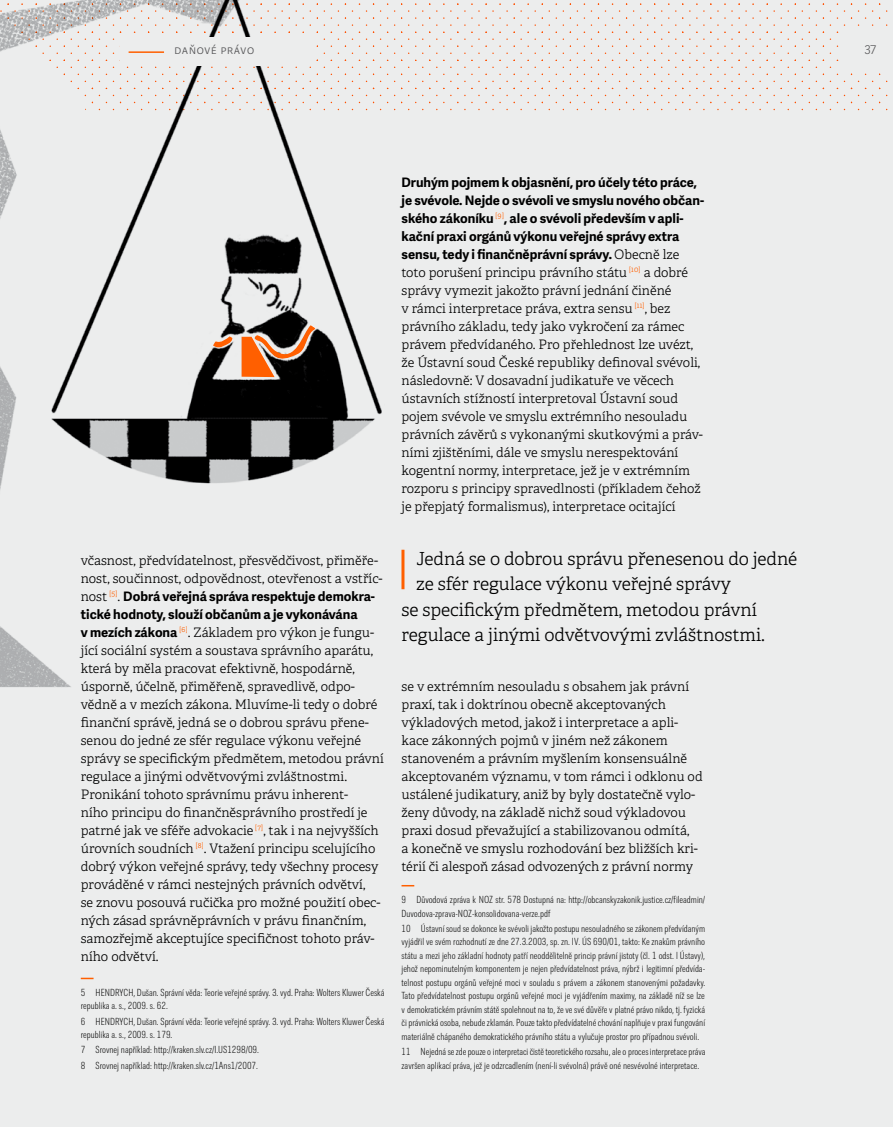
<style>
.page{position:relative;width:893px;height:1127px;background:#eceded}
.page>*{position:absolute;margin:0;border:0;box-sizing:border-box;transform-origin:0 0}
.t1{font:300 18px "Adelle";letter-spacing:-.005em;color:#000}
.t2{font:300 13.05px/18px "Adelle";color:#000}
.t3{font:700 13.05px/18px "Adelle Sans";color:#000}
.t4{font:300 12px "Adelle Sans";letter-spacing:.06em;color:#58585a}
.t5{font:100 10.2px/13.5px "Trilon Cond";color:#000}
.s1{font-family:"Adelle";font-weight:300}
.s2{font-family:"Adelle Sans";font-weight:700}
</style>
<div class="page">
<svg style="left:879px;top:3px;width:8px;height:23px"></svg>
<svg style="left:780px;top:3px;width:9px;height:37px"></svg>
<svg style="left:682px;top:3px;width:93px;height:37px"></svg>
<svg style="left:654px;top:3px;width:8px;height:37px"></svg>
<svg style="left:626px;top:3px;width:8px;height:37px"></svg>
<svg style="left:443px;top:3px;width:93px;height:37px"></svg>
<svg style="left:429px;top:3px;width:8px;height:37px"></svg>
<svg style="left:401px;top:3px;width:8px;height:37px"></svg>
<svg style="left:81px;top:978px;width:13px;height:1px"></svg>
<svg style="left:402px;top:885px;width:12px;height:1px"></svg>
<img style="left:0;top:0;width:382px;height:687px">
<svg style="left:213px;top:336px;width:20px;height:14px"></svg>
<svg style="left:242px;top:325px;width:74px;height:52px;background:#814e30"></svg>
<hr style="left:401px;top:550px;width:3px;height:39px;background:#ff5f00">
<div style="left:121px;top:37px;width:192px;height:29px;background:#eceded"></div>
<hr style="left:129px;top:51px;width:35px;height:2px;background:#ff5f00">
<p class="t4" style="left:175px;top:41px;width:81px">daňové právo</p>
<p class="t4" style="left:864px;top:41px;width:13px">37</p>
<p class="t2" style="left:81px;top:551px;width:303px">včasnost, předvídatelnost, přesvědčivost, přiměře&shy;nost, součinnost, odpovědnost, otevřenost a vstříc-</p>
<p class="t3" style="left:81px;top:586px;width:296px"><span class="s1">nost</span> <sup>[5]</sup><span class="s1">.</span> Dobrá veřejná správa respektuje demokra&shy;tické hodnoty, slouží občanům a je vykonávána</p>
<p class="t2" style="left:81px;top:623px;width:305px"><span class="s2">v mezích zákona</span> <sup>[6]</sup>. Základem pro výkon je fungu&shy;jící sociální systém a soustava správního aparátu, která by měla pracovat efektivně, hospodárně, úsporně, účelně, přiměřeně, spravedlivě, odpo&shy;vědně a v mezích zákona. Mluvíme-li tedy o dobré finanční správě, jedná se o dobrou správu přene&shy;senou do jedné ze sfér regulace výkonu veřejné správy se specifickým předmětem, metodou právní regulace a jinými odvětvovými zvláštnostmi.<br>Pronikání tohoto správnímu právu inherent-<br>ního principu do finančněsprávního prostředí je patrné jak ve sféře advokacie <sup>[7]</sup>, tak i na nejvyšších úrovních soudních <sup>[8]</sup>. Vtažení principu scelujícího dobrý výkon veřejné správy, tedy všechny procesy prováděné v rámci nestejných právních odvětví,<br>se znovu posouvá ručička pro možné použití obec&shy;ných zásad správněprávních v právu finančním, samozřejmě akceptujíce specifičnost tohoto práv&shy;ního odvětví.</p>
<p class="t5" style="left:81px;top:986px;width:305px">5 HENDRYCH, Dušan. Správní věda: Teorie veřejné správy. 3. vyd. Praha: Wolters Kluwer Česká republika a. s., 2009. s. 62.</p>
<p class="t5" style="left:81px;top:1014px;width:305px">6 HENDRYCH, Dušan. Správní věda: Teorie veřejné správy. 3. vyd. Praha: Wolters Kluwer Česká republika a. s., 2009. s. 179.</p>
<p class="t5" style="left:81px;top:1042px;width:180px;line-height:15.3px">7 Srovnej například: http://kraken.slv.cz/I.US1298/09.<br>8 Srovnej například: http://kraken.slv.cz/1Ans1/2007.</p>
<p class="t3" style="left:402px;top:172px;width:304px">Druhým pojmem k objasnění, pro účely této práce, je svévole. Nejde o svévoli ve smyslu nového občan&shy;ského zákoníku <sup>[9]</sup>, ale o svévoli především v apli&shy;kační praxi orgánů výkonu veřejné správy extra sensu, tedy i finančněprávní správy. <span class="s1">Obecně lze</span></p>
<p class="t2" style="left:402px;top:263px;width:303px">toto porušení principu právního státu <sup>[10]</sup> a dobré správy vymezit jakožto právní jednání činěné<br>v rámci interpretace práva, extra sensu <sup>[11]</sup>, bez právního základu, tedy jako vykročení za rámec právem předvídaného. Pro přehlednost lze uvézt, že Ústavní soud České republiky definoval svévoli, následovně: V dosavadní judikatuře ve věcech ústavních stížností interpretoval Ústavní soud pojem svévole ve smyslu extrémního nesouladu právních závěrů s vykonanými skutkovými a práv&shy;ními zjištěními, dále ve smyslu nerespektování kogentní normy, interpretace, jež je v extrémním rozporu s principy spravedlnosti (příkladem čehož je přepjatý formalismus), interpretace ocitající</p>
<h1 class="t1" style="left:416px;top:547px;width:383px">Jedná se o dobrou správu přenesenou do jedné</h1>
<h1 class="t1" style="left:416px;top:573px;width:316px">ze sfér regulace výkonu veřejné správy</h1>
<h1 class="t1" style="left:401px;top:598px;width:357px">se specifickým předmětem, metodou právní</h1>
<h1 class="t1" style="left:401px;top:624px;width:365px">regulace a jinými odvětvovými zvláštnostmi.</h1>
<p class="t2" style="left:402px;top:677px;width:303px">se v extrémním nesouladu s obsahem jak právní praxí, tak i doktrínou obecně akceptovaných výkladových metod, jakož i interpretace a apli&shy;kace zákonných pojmů v jiném než zákonem stanoveném a právním myšlením konsensuálně akceptovaném významu, v tom rámci i odklonu od ustálené judikatury, aniž by byly dostatečně vylo&shy;ženy důvody, na základě nichž soud výkladovou praxi dosud převažující a stabilizovanou odmítá,<br>a konečně ve smyslu rozhodování bez bližších kri&shy;térií či alespoň zásad odvozených z právní normy</p>
<p class="t5" style="left:402px;top:893px;width:305px">9 Důvodová zpráva k NOZ str. 578 Dostupná na: http://obcanskyzakonik.justice.cz/fileadmin/<br>Duvodova-zprava-NOZ-konsolidovana-verze.pdf</p>
<p class="t5" style="left:402px;top:922px;width:305px;text-align:justify">10 Ústavní soud se dokonce ke svévoli jakožto postupu nesouladného se zákonem předvídaným vyjádřil ve svém rozhodnutí ze dne 27.3.2003, sp. zn. IV. ÚS 690/01, takto: Ke znakům právního státu a mezi jeho základní hodnoty patří neoddělitelně princip právní jistoty (čl. 1 odst. l Ústavy), jehož nepominutelným komponentem je nejen předvídatelnost práva, nýbrž i legitimní předvída&shy;telnost postupu orgánů veřejné moci v souladu s právem a zákonem stanovenými požadavky.<br>Tato předvídatelnost postupu orgánů veřejné moci je vyjádřením maximy, na základě níž se lze v demokratickém právním státě spolehnout na to, že ve své důvěře v platné právo nikdo, tj. fyzická či právnická osoba, nebude zklamán. Pouze takto předvídatelné chování naplňuje v praxi fungování materiálně chápaného demokratického právního státu a vylučuje prostor pro případnou svévoli.</p>
<p class="t5" style="left:402px;top:1045px;width:305px">11 Nejedná se zde pouze o interpretaci čistě teoretického rozsahu, ale o proces interpretace práva završen aplikací práva, jež je odzrcadlením (není-li svévolná) právě oné nesvévolné interpretace.</p>
</div>
